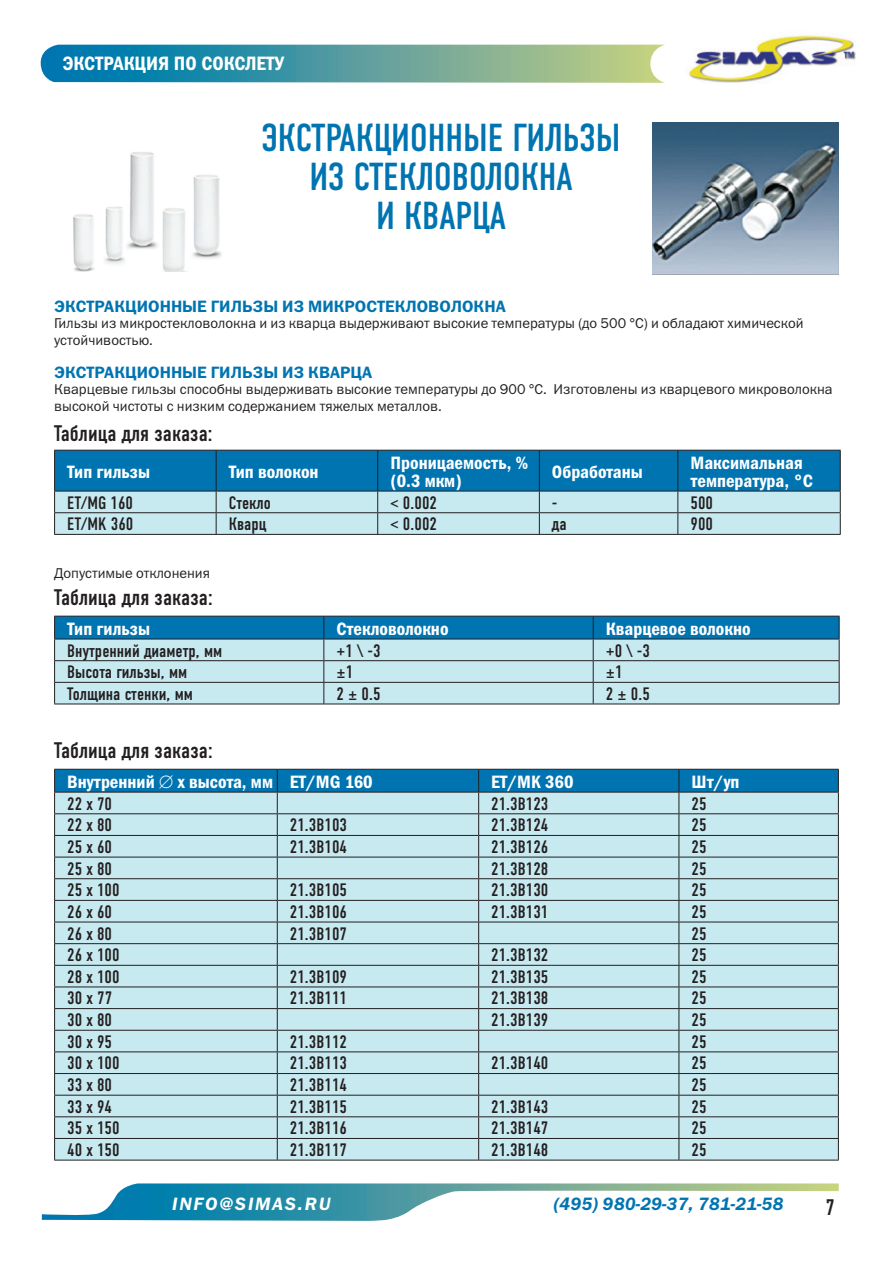
<style>
.page{position:relative;width:893px;height:1263px;background:#fff}
.page>*{position:absolute;margin:0;border:0;box-sizing:border-box;transform-origin:0 0}
.t1{font:39px/39px "DIN Condensed C";color:#0074b1;text-align:center}
.t2{font:22.5px "DIN Condensed C";color:#231f20}
.t3{font:19.5px "Franklin Gothic Demi Cond C";color:#fff}
.t4{font:18px "DIN Condensed C";color:#231f20}
.t5{font:18px/18px "Franklin Gothic Demi Cond C";color:#fff}
.t6{font:italic 18px "Franklin Gothic Demi C";color:#0074b1}
.t7{font:italic 18px "Franklin Gothic Demi C";letter-spacing:.1em;color:#fff}
.t8{font:16.5px "Franklin Gothic Demi C";color:#0074b1}
.t9{font:14.25px/16.5px "Franklin Gothic Book C";color:#231f20}
</style>
<div class="page">
<svg style="left:41px;top:45px;width:624px;height:38px;background:#5ca2a0"></svg>
<svg style="left:42px;top:1183px;width:797px;height:38px"></svg>
<svg style="left:688px;top:35px;width:168px;height:48px"></svg>
<svg style="left:54px;top:450px;width:787px;height:84px;background:#62a9c9"></svg>
<hr style="left:54px;top:534px;width:787px;height:1px;background:#231f20">
<svg style="left:54px;top:616px;width:786px;height:88px;background:#8dc1d5"></svg>
<hr style="left:54px;top:704px;width:785px;height:1px;background:#231f20">
<svg style="left:54px;top:769px;width:785px;height:391px;background:#b3d7e1"></svg>
<hr style="left:54px;top:1160px;width:785px;height:1px;background:#231f20">
<img style="left:73px;top:152px;width:149px;height:119px">
<img style="left:653px;top:123px;width:185px;height:151px">
<p class="t3" style="left:63px;top:56px;width:223px">ЭКСТРАКЦИЯ ПО СОКСЛЕТУ</p>
<h1 class="t1" style="left:262px;top:122px;width:360px">ЭКСТРАКЦИОННЫЕ ГИЛЬЗЫ<br>ИЗ СТЕКЛОВОЛОКНА<br>И КВАРЦА</h1>
<p class="t8" style="left:54px;top:300px;width:453px">ЭКСТРАКЦИОННЫЕ ГИЛЬЗЫ ИЗ МИКРОСТЕКЛОВОЛОКНА</p>
<p class="t9" style="left:54px;top:316px;width:751px">Гильзы из микростекловолокна и из кварца выдерживают высокие температуры (до 500 °С) и обладают химической устойчивостью.</p>
<p class="t8" style="left:54px;top:366px;width:320px">ЭКСТРАКЦИОННЫЕ ГИЛЬЗЫ ИЗ КВАРЦА</p>
<p class="t9" style="left:54px;top:382px;width:780px">Кварцевые гильзы способны выдерживать высокие температуры до 900 °C. Изготовлены из кварцевого микроволокна высокой чистоты с низким содержанием тяжелых металлов.</p>
<p class="t2" style="left:54px;top:425px;width:160px">Таблица для заказа:</p>
<p class="t5" style="left:67px;top:464px;width:84px">Тип гильзы</p>
<p class="t5" style="left:229px;top:464px;width:91px">Тип волокон</p>
<p class="t5" style="left:390px;top:455px;width:139px">Проницаемость, % (0.3 мкм)</p>
<p class="t5" style="left:552px;top:464px;width:92px">Обработаны</p>
<p class="t5" style="left:690px;top:455px;width:124px">Максимальная температура, °C</p>
<p class="t4" style="left:67px;top:496px;width:67px">ET/MG 160</p>
<p class="t4" style="left:229px;top:496px;width:44px">Стекло</p>
<p class="t4" style="left:390px;top:496px;width:48px">&lt; 0.002</p>
<p class="t4" style="left:552px;top:496px;width:7px">-</p>
<p class="t4" style="left:690px;top:496px;width:24px">500</p>
<p class="t4" style="left:67px;top:518px;width:68px">ET/MK 360</p>
<p class="t4" style="left:229px;top:518px;width:39px">Кварц</p>
<p class="t4" style="left:390px;top:518px;width:48px">&lt; 0.002</p>
<p class="t4" style="left:552px;top:518px;width:16px">да</p>
<p class="t4" style="left:690px;top:518px;width:24px">900</p>
<p class="t9" style="left:54px;top:566px;width:157px">Допустимые отклонения</p>
<p class="t2" style="left:54px;top:589px;width:160px">Таблица для заказа:</p>
<p class="t5" style="left:67px;top:621px;width:84px">Тип гильзы</p>
<p class="t5" style="left:336px;top:621px;width:114px">Стекловолокно</p>
<p class="t5" style="left:606px;top:621px;width:146px">Кварцевое волокно</p>
<p class="t4" style="left:67px;top:644px;width:157px">Внутренний диаметр, мм</p>
<p class="t4" style="left:336px;top:644px;width:46px">+1 \ -3</p>
<p class="t4" style="left:606px;top:644px;width:46px">+0 \ -3</p>
<p class="t4" style="left:67px;top:666px;width:122px">Высота гильзы, мм</p>
<p class="t4" style="left:336px;top:666px;width:18px">±1</p>
<p class="t4" style="left:606px;top:666px;width:18px">±1</p>
<p class="t4" style="left:67px;top:687px;width:127px">Толщина стенки, мм</p>
<p class="t4" style="left:336px;top:687px;width:46px">2 ± 0.5</p>
<p class="t4" style="left:606px;top:687px;width:46px">2 ± 0.5</p>
<p class="t2" style="left:54px;top:743px;width:160px">Таблица для заказа:</p>
<p class="t5" style="left:67px;top:774px;width:307px">Внутренний ∅ х высота, мм ET/MG 160</p>
<p class="t5" style="left:491px;top:774px;width:84px">ET/MK 360</p>
<p class="t5" style="left:692px;top:774px;width:49px">Шт/уп</p>
<p class="t4" style="left:67px;top:797px;width:46px">22 х 70</p>
<p class="t4" style="left:491px;top:797px;width:59px">21.3B123</p>
<p class="t4" style="left:692px;top:797px;width:17px">25</p>
<p class="t4" style="left:67px;top:819px;width:46px">22 х 80</p>
<p class="t4" style="left:290px;top:819px;width:59px">21.3B103</p>
<p class="t4" style="left:491px;top:819px;width:59px">21.3B124</p>
<p class="t4" style="left:692px;top:819px;width:17px">25</p>
<p class="t4" style="left:67px;top:840px;width:46px">25 х 60</p>
<p class="t4" style="left:290px;top:840px;width:59px">21.3B104</p>
<p class="t4" style="left:491px;top:840px;width:59px">21.3B126</p>
<p class="t4" style="left:692px;top:840px;width:17px">25</p>
<p class="t4" style="left:67px;top:862px;width:46px">25 х 80</p>
<p class="t4" style="left:491px;top:862px;width:59px">21.3B128</p>
<p class="t4" style="left:692px;top:862px;width:17px">25</p>
<p class="t4" style="left:67px;top:884px;width:54px">25 х 100</p>
<p class="t4" style="left:290px;top:884px;width:59px">21.3B105</p>
<p class="t4" style="left:491px;top:884px;width:59px">21.3B130</p>
<p class="t4" style="left:692px;top:884px;width:17px">25</p>
<p class="t4" style="left:67px;top:905px;width:46px">26 х 60</p>
<p class="t4" style="left:290px;top:905px;width:59px">21.3B106</p>
<p class="t4" style="left:491px;top:905px;width:59px">21.3B131</p>
<p class="t4" style="left:692px;top:905px;width:17px">25</p>
<p class="t4" style="left:67px;top:927px;width:46px">26 х 80</p>
<p class="t4" style="left:290px;top:927px;width:59px">21.3B107</p>
<p class="t4" style="left:692px;top:927px;width:17px">25</p>
<p class="t4" style="left:67px;top:948px;width:54px">26 х 100</p>
<p class="t4" style="left:491px;top:948px;width:59px">21.3B132</p>
<p class="t4" style="left:692px;top:948px;width:17px">25</p>
<p class="t4" style="left:67px;top:970px;width:54px">28 х 100</p>
<p class="t4" style="left:290px;top:970px;width:59px">21.3B109</p>
<p class="t4" style="left:491px;top:970px;width:59px">21.3B135</p>
<p class="t4" style="left:692px;top:970px;width:17px">25</p>
<p class="t4" style="left:67px;top:992px;width:47px">30 х 77</p>
<p class="t4" style="left:290px;top:992px;width:59px">21.3B111</p>
<p class="t4" style="left:491px;top:992px;width:59px">21.3B138</p>
<p class="t4" style="left:692px;top:992px;width:17px">25</p>
<p class="t4" style="left:67px;top:1013px;width:46px">30 х 80</p>
<p class="t4" style="left:491px;top:1013px;width:59px">21.3B139</p>
<p class="t4" style="left:692px;top:1013px;width:17px">25</p>
<p class="t4" style="left:67px;top:1035px;width:46px">30 х 95</p>
<p class="t4" style="left:290px;top:1035px;width:59px">21.3B112</p>
<p class="t4" style="left:692px;top:1035px;width:17px">25</p>
<p class="t4" style="left:67px;top:1057px;width:54px">30 х 100</p>
<p class="t4" style="left:290px;top:1057px;width:59px">21.3B113</p>
<p class="t4" style="left:491px;top:1057px;width:59px">21.3B140</p>
<p class="t4" style="left:692px;top:1057px;width:17px">25</p>
<p class="t4" style="left:67px;top:1078px;width:46px">33 х 80</p>
<p class="t4" style="left:290px;top:1078px;width:59px">21.3B114</p>
<p class="t4" style="left:692px;top:1078px;width:17px">25</p>
<p class="t4" style="left:67px;top:1100px;width:46px">33 х 94</p>
<p class="t4" style="left:290px;top:1100px;width:59px">21.3B115</p>
<p class="t4" style="left:491px;top:1100px;width:59px">21.3B143</p>
<p class="t4" style="left:692px;top:1100px;width:17px">25</p>
<p class="t4" style="left:67px;top:1122px;width:54px">35 х 150</p>
<p class="t4" style="left:290px;top:1122px;width:59px">21.3B116</p>
<p class="t4" style="left:491px;top:1122px;width:59px">21.3B147</p>
<p class="t4" style="left:692px;top:1122px;width:17px">25</p>
<p class="t4" style="left:67px;top:1143px;width:54px">40 х 150</p>
<p class="t4" style="left:290px;top:1143px;width:59px">21.3B117</p>
<p class="t4" style="left:491px;top:1143px;width:59px">21.3B148</p>
<p class="t4" style="left:692px;top:1143px;width:17px">25</p>
<p class="t7" style="left:172px;top:1198px;width:160px">INFO@SIMAS.RU</p>
<p class="t6" style="left:553px;top:1198px;width:232px">(495) 980-29-37, 781-21-58</p>
<p class="t2" style="left:826px;top:1199px;width:11px">7</p>
</div>
